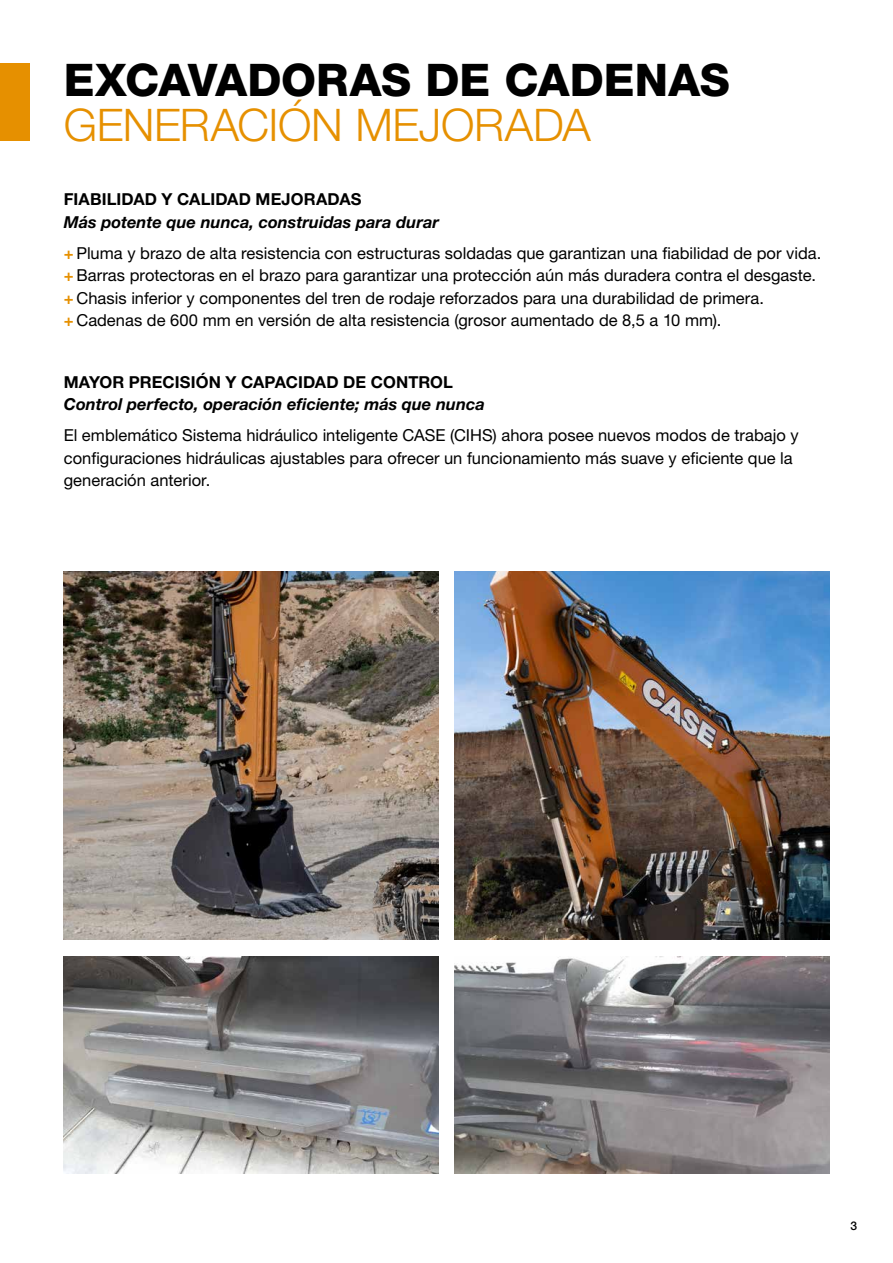
<style>
.page{position:relative;width:893px;height:1263px;background:#fff}
.page>*{position:absolute;margin:0;border:0;box-sizing:border-box;transform-origin:0 0}
.t1{font:800 45px "Helvetica Neue LT Pro";color:#000}
.t2{font:300 45px "Helvetica Neue LT Pro";letter-spacing:-.005em;color:#e69000}
.t3{font:16.5px/22.5px "Helvetica Neue LT Pro";color:#000}
.t4{font:700 16.5px "Helvetica Neue LT Pro";letter-spacing:.005em;color:#000}
.t5{font:italic 700 16.5px "Helvetica Neue LT Pro";color:#000}
.t6{font:500 12px "Helvetica Neue LT Pro";color:#000}
.s1{font-weight:700;font-style:italic}
.s2{font-weight:700;color:#e69000}
</style>
<div class="page">
<img style="left:454px;top:571px;width:375px;height:368px">
<img style="left:64px;top:957px;width:375px;height:217px">
<img style="left:454px;top:957px;width:375px;height:217px">
<img style="left:64px;top:571px;width:375px;height:368px">
<div style="left:0;top:64px;width:30px;height:77px;background:#e69000"></div>
<h1 class="t1" style="left:64px;top:53px;width:668px">EXCAVADORAS DE CADENAS</h1>
<h1 class="t2" style="left:64px;top:97px;width:528px">GENERACIÓN MEJORADA</h1>
<p class="t4" style="left:64px;top:189px;width:299px">FIABILIDAD Y CALIDAD MEJORADAS</p>
<p class="t3" style="left:64px;top:206px;width:759px;line-height:31px"><span class="s1">Más potente que nunca, construidas para durar<br></span><span class="s2">+</span> Pluma y brazo de alta resistencia con estructuras soldadas que garantizan una fiabilidad de por vida.</p>
<p class="t3" style="left:64px;top:264px;width:754px"><span class="s2">+</span> Barras protectoras en el brazo para garantizar una protección aún más duradera contra el desgaste. <span class="s2">+</span> Chasis inferior y componentes del tren de rodaje reforzados para una durabilidad de primera.<br><span class="s2">+</span> Cadenas de 600 mm en versión de alta resistencia (grosor aumentado de 8,5 a 10 mm).</p>
<p class="t4" style="left:64px;top:372px;width:391px">MAYOR PRECISIÓN Y CAPACIDAD DE CONTROL</p>
<p class="t5" style="left:64px;top:394px;width:423px">Control perfecto, operación eficiente; más que nunca</p>
<p class="t3" style="left:64px;top:424px;width:736px">El emblemático Sistema hidráulico inteligente CASE (CIHS) ahora posee nuevos modos de trabajo y configuraciones hidráulicas ajustables para ofrecer un funcionamiento más suave y eficiente que la generación anterior.</p>
<p class="t6" style="left:850px;top:1218px;width:8px">3</p>
</div>
